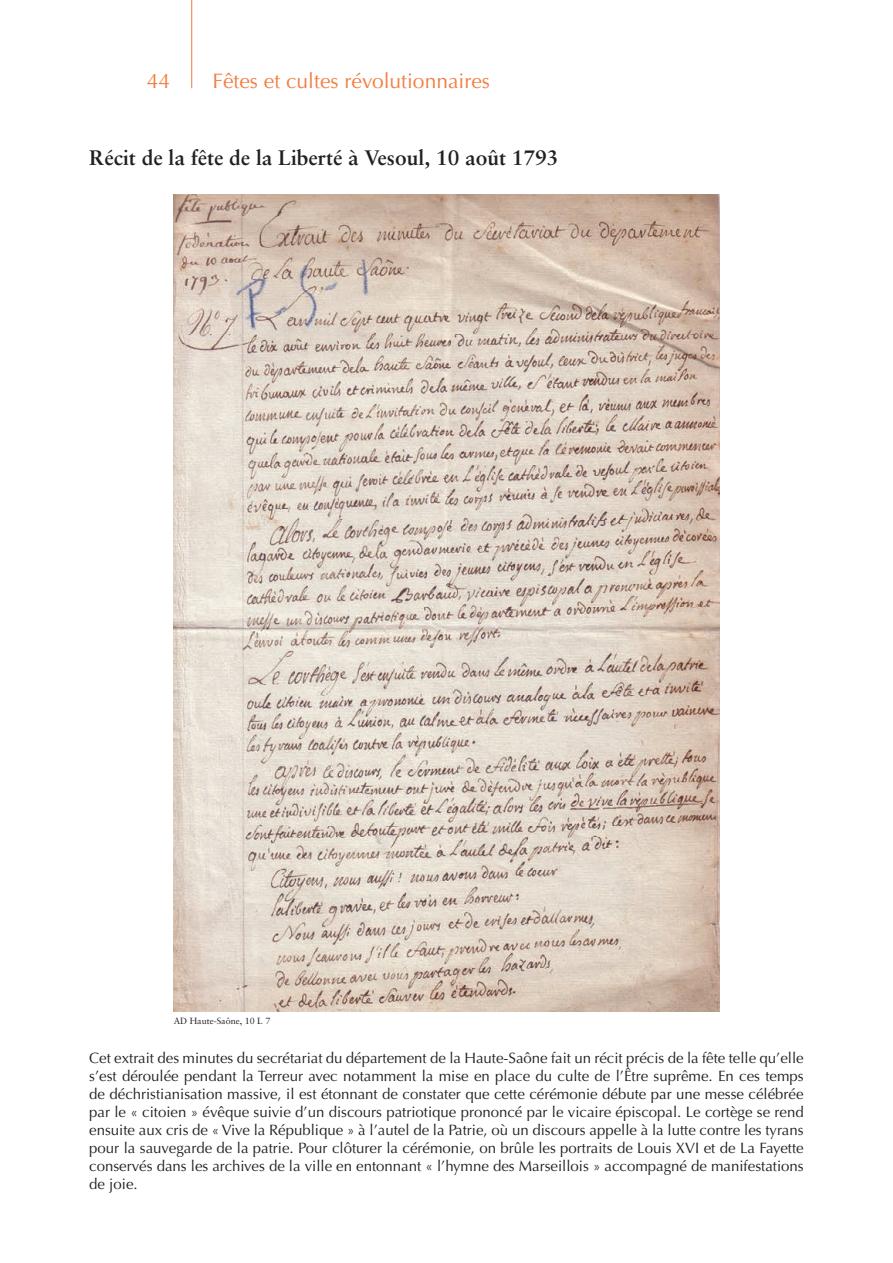
<style>
.page{position:relative;width:893px;height:1263px;background:#fff}
.page>*{position:absolute;margin:0;border:0;box-sizing:border-box;transform-origin:0 0}
.t1{font:700 21px "Sabon";color:#231f20}
.t2{font:21px "Optima";color:#f47d41}
.t3{font:15px/18px "Optima";color:#231f20;text-align:justify}
.t4{font:9px "Sabon";color:#231f20}
</style>
<div class="page">
<hr style="left:191px;top:0;width:1px;height:88px;background:#f47d41">
<img style="left:174px;top:194px;width:545px;height:817px">
<h1 class="t2" style="left:147px;top:68px;width:25px">44</h1>
<h1 class="t2" style="left:213px;top:68px;width:279px">Fêtes et cultes révolutionnaires</h1>
<h1 class="t1" style="left:89px;top:145px;width:471px">Récit de la fête de la Liberté à Vesoul, 10 août 1793</h1>
<p class="t4" style="left:174px;top:1015px;width:98px">AD Haute-Saône, 10 L 7</p>
<p class="t3" style="left:89px;top:1049px;width:716px">Cet extrait des minutes du secrétariat du département de la Haute-Saône fait un récit précis de la fête telle qu’elle s’est déroulée pendant la Terreur avec notamment la mise en place du culte de l’Être suprême. En ces temps de déchristianisation massive, il est étonnant de constater que cette cérémonie débute par une messe célébrée par le « citoien » évêque suivie d’un discours patriotique prononcé par le vicaire épiscopal. Le cortège se rend ensuite aux cris de « Vive la République » à l’autel de la Patrie, où un discours appelle à la lutte contre les tyrans pour la sauvegarde de la patrie. Pour clôturer la cérémonie, on brûle les portraits de Louis XVI et de La Fayette conservés dans les archives de la ville en entonnant « l’hymne des Marseillois » accompagné de manifestations de joie.</p>
</div>
